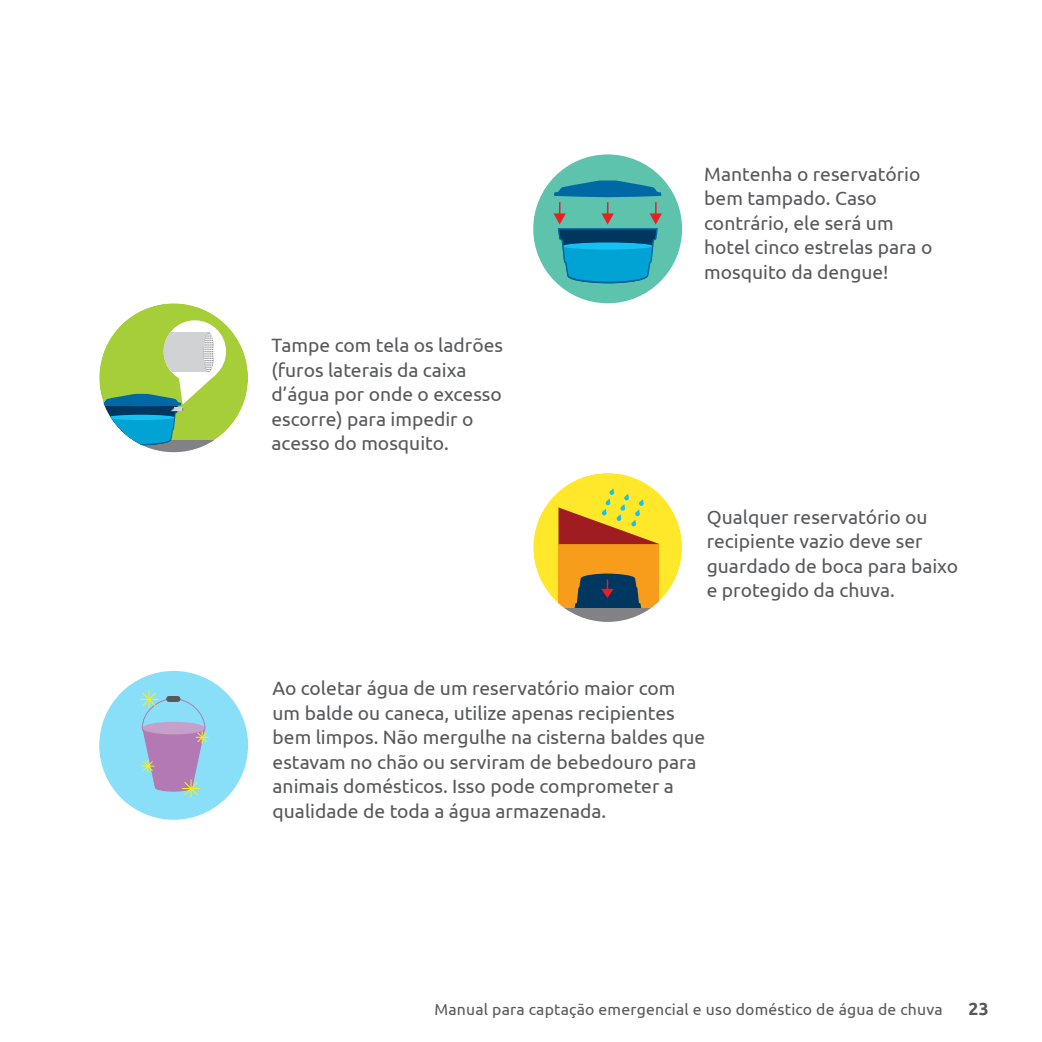
<style>
.page{position:relative;width:1042px;height:1042px;background:#fff}
.page>*{position:absolute;margin:0;border:0;box-sizing:border-box;transform-origin:0 0}
.Paragrafo{font:19.25px/24.5px "Ubuntu";color:#57585a}
.t1{font:700 17.5px "Ubuntu";color:#57585a}
.t2{font:15.75px "Ubuntu";letter-spacing:.015em;color:#57585a}
</style>
<div class="page">
<div style="left:533px;top:154px;width:149px;height:149px;background:#5dc3ad;border-radius:50%"></div>
<svg style="left:553px;top:180px;width:109px;height:104px"></svg>
<div style="left:99px;top:303px;width:149px;height:149px;background:#a6ce39;border-radius:50%"></div>
<div style="left:164px;top:320px;width:62px;height:63px;background:#fff;border-radius:50%"></div>
<svg style="left:142px;top:445px;width:63px;height:7px"></svg>
<svg style="left:101px;top:333px;width:116px;height:112px"></svg>
<div style="left:533px;top:473px;width:149px;height:149px;background:#ffe82a;border-radius:50%"></div>
<div style="left:558px;top:544px;width:101px;height:67px;background:#f89c1c"></div>
<svg style="left:558px;top:488px;width:101px;height:56px"></svg>
<svg style="left:574px;top:573px;width:67px;height:36px"></svg>
<svg style="left:558px;top:609px;width:101px;height:13px"></svg>
<div style="left:99px;top:671px;width:149px;height:149px;background:#8adff8;border-radius:50%"></div>
<svg style="left:140px;top:690px;width:69px;height:107px"></svg>
<p class="Paragrafo" style="left:271px;top:333px;width:233px">Tampe com tela os ladrões (furos laterais da caixa d’água por onde o excesso escorre) para impedir o acesso do mosquito.</p>
<p class="Paragrafo" style="left:704px;top:161px;width:230px">Mantenha o reservatório bem tampado. Caso contrário, ele será um hotel cinco estrelas para o mosquito da dengue!</p>
<p class="Paragrafo" style="left:707px;top:504px;width:253px">Qualquer reservatório ou recipiente vazio deve ser guardado de boca para baixo e protegido da chuva.</p>
<p class="Paragrafo" style="left:273px;top:676px;width:434px">Ao coletar água de um reservatório maior com um balde ou caneca, utilize apenas recipientes bem limpos. Não mergulhe na cisterna baldes que estavam no chão ou serviram de bebedouro para animais domésticos. Isso pode comprometer a qualidade de toda a água armazenada.</p>
<p class="t2" style="left:434px;top:1000px;width:510px">Manual para captação emergencial e uso doméstico de água de chuva</p>
<p class="t1" style="left:968px;top:998px;width:22px">23</p>
</div>
